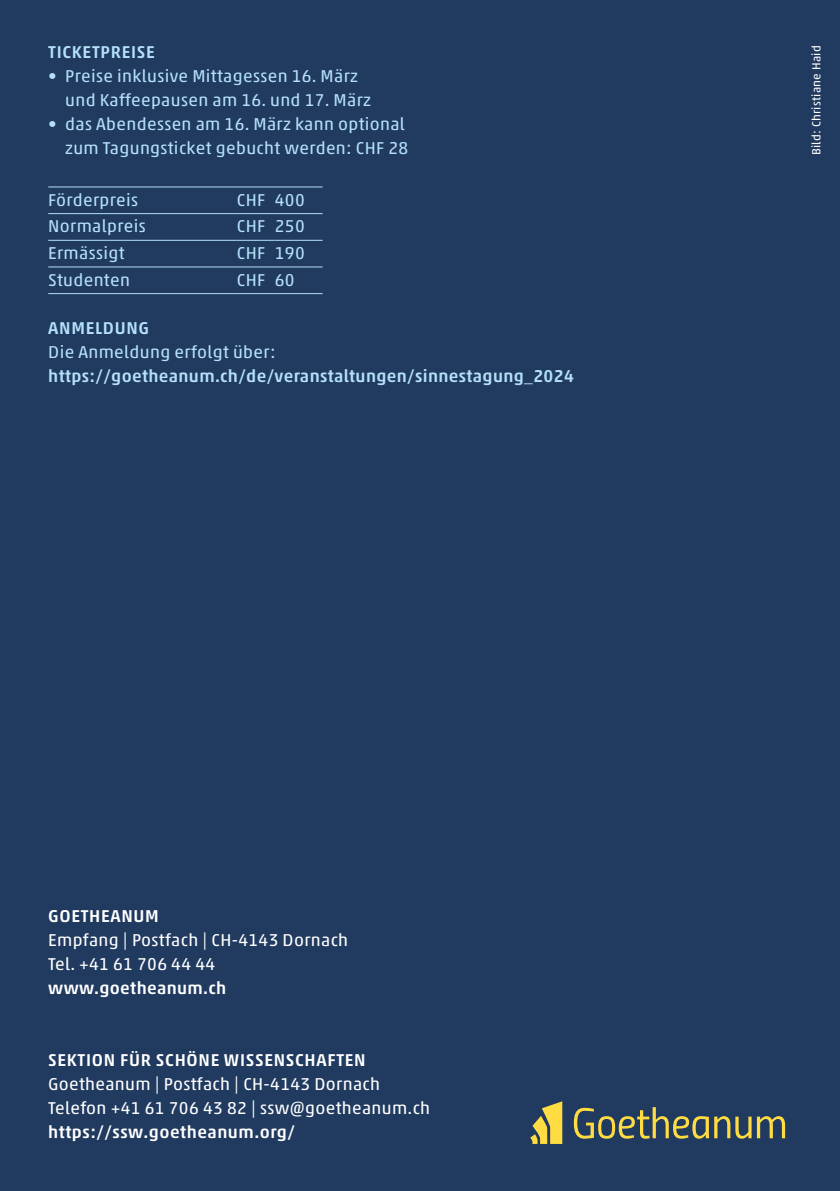
<style>
.page{position:relative;width:840px;height:1191px;background:#fff}
.page>*{position:absolute;margin:0;border:0;box-sizing:border-box;transform-origin:0 0}
.t1{font:17.4px/24px "Akko Pro";letter-spacing:.02em;color:#b4e1f9}
.t2{font:17.4px/24px "Akko Pro";letter-spacing:.02em;color:#fff}
.t3{font:500 17.4px "Akko Pro";letter-spacing:.04em;color:#fff}
.t4{font:500 17.4px "Akko Pro";letter-spacing:.02em;color:#b4e1f9}
.t5{font:500 17.4px "Akko Pro";letter-spacing:.04em;color:#b4e1f9}
.t6{font:500 17.4px "Akko Pro";letter-spacing:.02em;color:#fff}
.t7{font:12px "Akko Pro";letter-spacing:.02em;color:#fff}
.s1{font-weight:300}
</style>
<div class="page">
<div style="left:0;top:0;width:839px;height:1191px;background:#203a60"></div>
<svg style="left:573px;top:1107px;width:211px;height:31px"></svg>
<svg style="left:530px;top:1101px;width:32px;height:43px"></svg>
<hr style="left:48px;top:186px;width:189px;height:1px;background:#b4e1f9">
<hr style="left:237px;top:186px;width:38px;height:1px;background:#b4e1f9">
<hr style="left:275px;top:186px;width:47px;height:1px;background:#b4e1f9">
<hr style="left:48px;top:213px;width:189px;height:1px;background:#b4e1f9">
<hr style="left:237px;top:213px;width:38px;height:1px;background:#b4e1f9">
<hr style="left:275px;top:213px;width:47px;height:1px;background:#b4e1f9">
<hr style="left:48px;top:240px;width:189px;height:1px;background:#b4e1f9">
<hr style="left:237px;top:240px;width:38px;height:1px;background:#b4e1f9">
<hr style="left:275px;top:240px;width:47px;height:1px;background:#b4e1f9">
<hr style="left:48px;top:266px;width:189px;height:1px;background:#b4e1f9">
<hr style="left:237px;top:266px;width:38px;height:1px;background:#b4e1f9">
<hr style="left:275px;top:266px;width:47px;height:1px;background:#b4e1f9">
<hr style="left:48px;top:293px;width:189px;height:1px;background:#b4e1f9">
<hr style="left:237px;top:293px;width:38px;height:1px;background:#b4e1f9">
<hr style="left:275px;top:293px;width:47px;height:1px;background:#b4e1f9">
<p class="t5" style="left:48px;top:42px;width:108px">TICKETPREISE</p>
<p class="t1" style="left:65px;top:64px;width:307px;text-indent:-17px"><span class="s1">•</span> Preise inklusive Mittagessen 16. März und Kaffeepausen am 16. und 17. März</p>
<p class="t1" style="left:48px;top:112px;width:361px;text-align:right"><span class="s1">•</span> das Abendessen am 16. März kann optional zum Tagungsticket gebucht werden: CHF 28</p>
<p class="t1" style="left:48px;top:187px;width:91px">Förderpreis</p>
<p class="t1" style="left:237px;top:187px;width:69px">CHF 400</p>
<p class="t1" style="left:48px;top:214px;width:99px">Normalpreis</p>
<p class="t1" style="left:237px;top:214px;width:69px">CHF 250</p>
<p class="t1" style="left:48px;top:241px;width:78px">Ermässigt</p>
<p class="t1" style="left:237px;top:241px;width:69px">CHF 190</p>
<p class="t1" style="left:48px;top:267px;width:83px">Studenten</p>
<p class="t1" style="left:237px;top:267px;width:59px">CHF 60</p>
<p class="t5" style="left:48px;top:317px;width:102px">ANMELDUNG</p>
<p class="t1" style="left:48px;top:340px;width:229px">Die Anmeldung erfolgt über:</p>
<p class="t4" style="left:48px;top:365px;width:527px">https://goetheanum.ch/de/veranstaltungen/sinnestagung_2024</p>
<p class="t3" style="left:48px;top:905px;width:112px">GOETHEANUM</p>
<p class="t2" style="left:48px;top:928px;width:301px">Empfang | Postfach | CH-4143 Dornach<br>Tel. +41 61 706 44 44</p>
<p class="t6" style="left:48px;top:977px;width:179px">www.goetheanum.ch</p>
<p class="t3" style="left:48px;top:1049px;width:319px">SEKTION FÜR SCHÖNE WISSENSCHAFTEN</p>
<p class="t2" style="left:48px;top:1072px;width:383px">Goetheanum | Postfach | CH-4143 Dornach<br>Telefon +41 61 706 43 82 | ssw@goetheanum.ch</p>
<p class="t3" style="left:48px;top:1121px;width:248px">https://ssw.goetheanum.org/</p>
<p class="t7" style="left:808px;top:155px;width:111px;rotate:-90deg">Bild: Christiane Haid</p>
</div>
